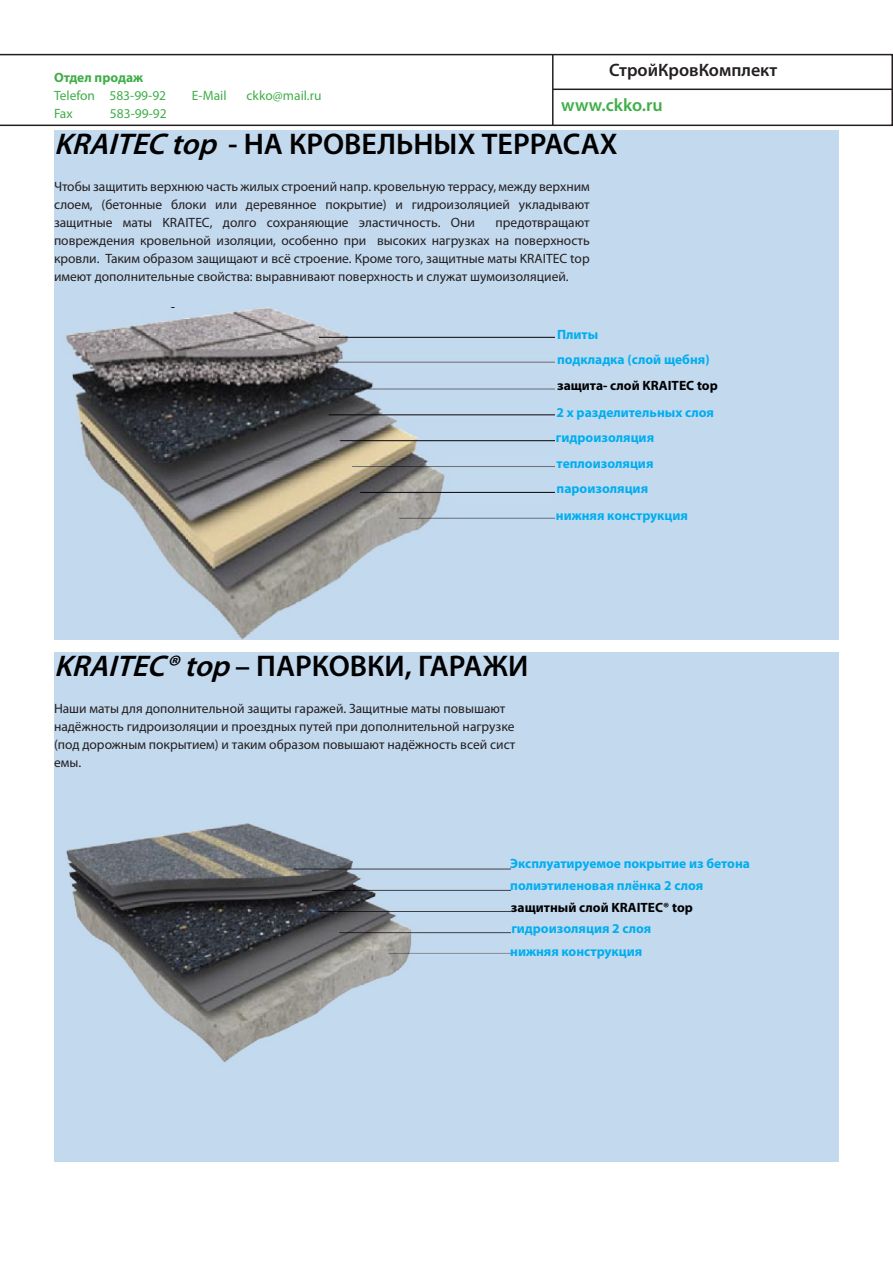
<style>
.page{position:relative;width:893px;height:1263px;background:#fff}
.page>*{position:absolute;margin:0;border:0;box-sizing:border-box;transform-origin:0 0}
.Head_3{font:600 30px "Myriad Pro";color:#000}
.Head{font:600 18px "Myriad Pro";color:#231f20}
.Head-2{font:600 18px "Myriad Pro";letter-spacing:.005em;color:#40ae49}
.Head-3{font:13.5px/18px "Myriad Pro";color:#231f20;text-align:justify}
.Head_2{font:700 13.5px "Myriad Pro";color:#00aeef}
.t1{font:13.5px/18px "Myriad Pro";color:#40ae49}
.Head_2-2{font:700 13.5px "Myriad Pro";color:#000}
.s1{font-weight:700}
.s2{font-style:italic}
</style>
<div class="page">
<svg style="left:0;top:54px;width:893px;height:72px"></svg>
<hr style="left:552px;top:55px;width:2px;height:70px;background:#231f20">
<hr style="left:553px;top:89px;width:340px;height:1px;background:#231f20">
<div style="left:54px;top:131px;width:785px;height:509px;background:#c3d9ee"></div>
<img style="left:65px;top:308px;width:490px;height:332px">
<div style="left:54px;top:652px;width:785px;height:509px;background:#c3d9ee"></div>
<img style="left:66px;top:823px;width:444px;height:240px">
<p class="t1" style="left:54px;top:69px;width:114px"><span class="s1">Отдел продаж<br></span>Telefon 583-99-92</p>
<p class="t1" style="left:54px;top:105px;width:20px">Fax</p>
<p class="t1" style="left:110px;top:105px;width:58px">583-99-92</p>
<p class="t1" style="left:192px;top:87px;width:36px">E-Mail</p>
<p class="t1" style="left:247px;top:87px;width:76px">ckko@mail.ru</p>
<p class="Head" style="left:609px;top:59px;width:170px">СтройКровКомплект</p>
<p class="Head-2" style="left:561px;top:94px;width:103px">www.ckko.ru</p>
<p class="Head_3" style="left:54px;top:125px;width:565px"><span class="s2">KRAITECtop</span> - НА КРОВЕЛЬНЫХ ТЕРРАСАХ</p>
<p class="Head-3" style="left:54px;top:177px;width:537px">Чтобы защитить верхнюю часть жилых строений напр. кровельную террасу, между верхним слоем, (бетонные блоки или деревянное покрытие) и гидроизоляцией укладывают защитные маты KRAITEC, долго сохраняющие эластичность. Они</p>
<p class="Head-3" style="left:54px;top:213px;width:537px;text-indent:442px">предотвращают повреждения кровельной изоляции, особенно при высоких нагрузках на поверхность кровли. Таким образом защищают и всё строение. Кроме того, защитные маты KRAITEC top имеют дополнительные свойства: выравнивают поверхность и служат шумоизоляцией.</p>
<p class="Head_2" style="left:557px;top:326px;width:43px">Плиты</p>
<p class="Head_2" style="left:557px;top:351px;width:154px">подкладка (слой щебня)</p>
<p class="Head_2-2" style="left:557px;top:377px;width:162px">защита- слой KRAITEС top</p>
<p class="Head_2" style="left:557px;top:403px;width:159px">2 x разделительных слоя</p>
<p class="Head_2" style="left:556px;top:429px;width:100px">гидроизоляция</p>
<p class="Head_2" style="left:557px;top:454px;width:98px">теплоизоляция</p>
<p class="Head_2" style="left:557px;top:480px;width:93px">пароизоляция</p>
<p class="Head_2" style="left:556px;top:506px;width:133px">нижняя конструкция</p>
<p class="Head_3" style="left:54px;top:646px;width:476px"><span class="s2">KRAITEC®top</span>– ПАРКОВКИ, ГАРАЖИ</p>
<p class="Head-3" style="left:54px;top:699px;width:463px;text-align:left">Наши маты для дополнительной защиты гаражей. Защитные маты повышают надёжность гидроизоляции и проездных путей при дополнительной нагрузке (под дорожным покрытием) и таким образом повышают надёжность всей сист емы.</p>
<p class="Head_2" style="left:510px;top:855px;width:241px">Эксплуатируемое покрытие из бетона</p>
<p class="Head_2" style="left:510px;top:876px;width:194px">полиэтиленовая плёнка 2 слоя</p>
<p class="Head_2-2" style="left:511px;top:899px;width:183px">защитный слой KRAITEC® top</p>
<p class="Head_2" style="left:510px;top:943px;width:133px">нижняя конструкция</p>
<p class="Head_2" style="left:511px;top:920px;width:141px">гидроизоляция 2 слоя</p>
</div>
